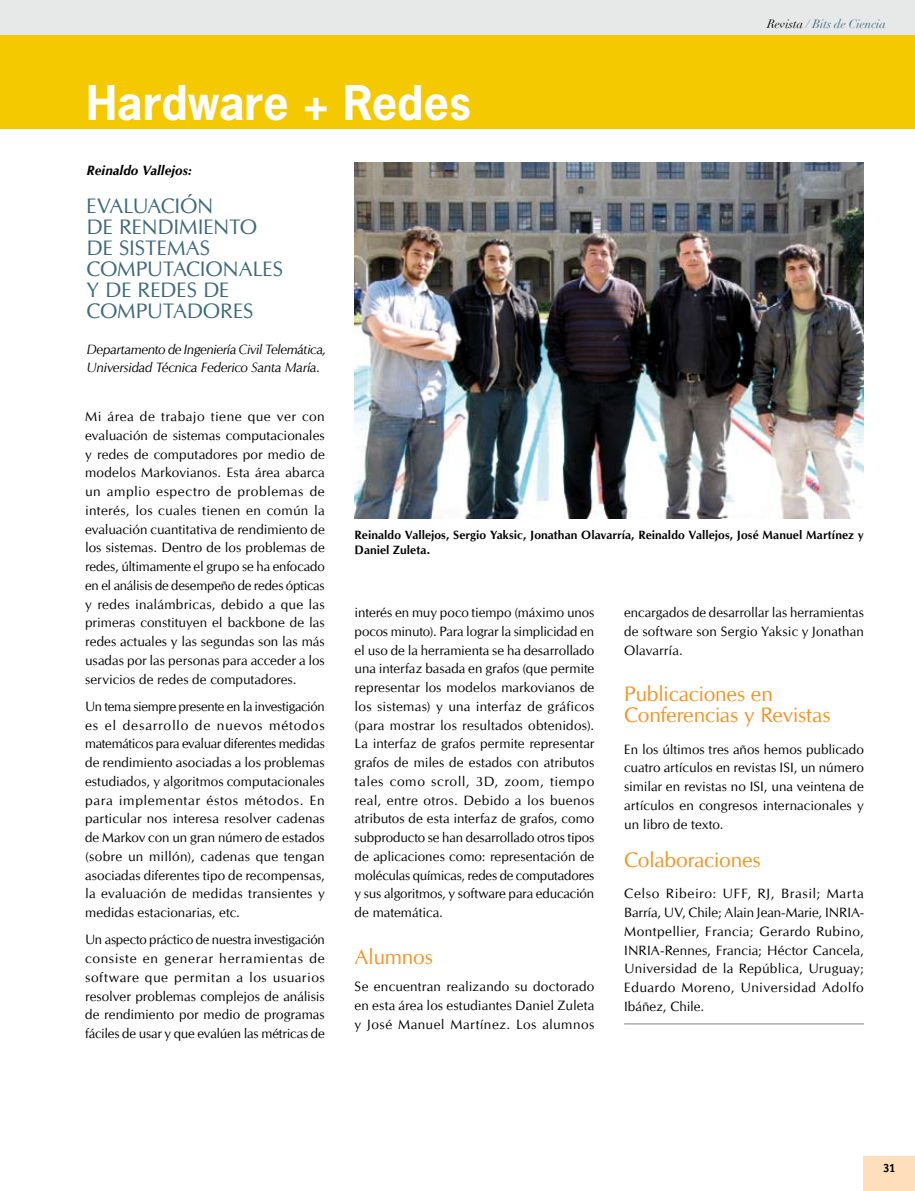
<style>
.page{position:relative;width:915px;height:1191px;background:#fff}
.page>*{position:absolute;margin:0;border:0;box-sizing:border-box;transform-origin:0 0}
.t1{font:700 45px "News Gothic Std";color:#fff}
.t2{font:21px/21px "CG Omega";letter-spacing:-.005em;color:#3e6a7d}
.t3{font:21px/21px "CG Omega";letter-spacing:-.01em;color:#f49326}
.t4{font:13.5px/18.8px "CG Omega";letter-spacing:.005em;color:#000;text-align:justify}
.t5{font:italic 13.5px/18.8px "CG Omega";letter-spacing:-.03em;color:#000}
.t6{font:italic 700 13.5px "CG Omega";letter-spacing:.005em;color:#000}
.t7{font:700 12px/14.4px "CG Omega";letter-spacing:.005em;color:#000}
.t8{font:italic 12px "Didot";color:#3e6a7d}
.t9{font:700 12px "Officina San ITC";color:#000}
.s1{color:#000}
</style>
<div class="page">
<div style="left:0;top:20px;width:914px;height:109px;background:#f5c900"></div>
<img style="left:354px;top:162px;width:509px;height:357px">
<hr style="left:624px;top:1023px;width:239px;height:1px;background:#818383">
<div style="left:0;top:0;width:914px;height:34px;background:#e7e8e8"></div>
<div style="left:863px;top:1157px;width:51px;height:34px;background:#ffdebb"></div>
<h1 class="t1" style="left:86px;top:73px;width:386px">Hardware + Redes</h1>
<p class="t6" style="left:86px;top:162px;width:107px">Reinaldo Vallejos:</p>
<h2 class="t2" style="left:86px;top:195px;width:76px">Evaluación<br>de Rendimiento<br>de Sistemas<br>Computacionales<br>y de Redes</h2>
<h2 class="t2" style="left:203px;top:279px;width:13px">de</h2>
<h2 class="t2" style="left:86px;top:300px;width:29px">Computadores</h2>
<p class="t5" style="left:86px;top:340px;width:241px">Departamento de Ingeniería Civil Telemática,<br>Universidad Técnica Federico Santa María.</p>
<p class="t8" style="left:767px;top:16px;width:120px"><span class="s1">Revista</span> / Bits de Ciencia</p>
<p class="t4" style="left:85px;top:407px;width:241px">Mi área de trabajo tiene que ver con evaluación de sistemas computacionales y redes de computadores por medio de modelos Markovianos. Esta área abarca un amplio espectro de problemas de interés, los cuales tienen en común la evaluación cuantitativa de rendimiento de los sistemas. Dentro de los problemas de redes, últimamente el grupo se ha enfocado en el análisis de desempeño de redes ópticas y redes inalámbricas, debido a que las primeras constituyen el backbone de las redes actuales y las segundas son las más usadas por las personas para acceder a los servicios de redes de computadores.</p>
<p class="t4" style="left:85px;top:697px;width:241px">Un tema siempre presente en la investigación es el desarrollo de nuevos métodos matemáticos para evaluar diferentes medidas de rendimiento asociadas a los problemas estudiados, y algoritmos computacionales para implementar éstos métodos. En particular nos interesa resolver cadenas de Markov con un gran número de estados (sobre un millón), cadenas que tengan asociadas diferentes tipo de recompensas, la evaluación de medidas transientes y medidas estacionarias, etc.</p>
<p class="t4" style="left:85px;top:930px;width:241px">Un aspecto práctico de nuestra investigación consiste en generar herramientas de software que permitan a los usuarios resolver problemas complejos de análisis de rendimiento por medio de programas fáciles de usar y que evalúen las métricas de</p>
<p class="t7" style="left:354px;top:528px;width:510px">Reinaldo Vallejos, Sergio Yaksic, Jonathan Olavarría, Reinaldo Vallejos, José Manuel Martínez y<br>Daniel Zuleta.</p>
<p class="t4" style="left:354px;top:603px;width:241px">interés en muy poco tiempo (máximo unos pocos minuto). Para lograr la simplicidad en el uso de la herramienta se ha desarrollado una interfaz basada en grafos (que permite representar los modelos markovianos de los sistemas) y una interfaz de gráficos (para mostrar los resultados obtenidos).<br>La interfaz de grafos permite representar grafos de miles de estados con atributos tales como scroll, 3D, zoom, tiempo real, entre otros. Debido a los buenos atributos de esta interfaz de grafos, como subproducto se han desarrollado otros tipos de aplicaciones como: representación de moléculas químicas, redes de computadores y sus algoritmos, y software para educación de matemática.</p>
<h2 class="t3" style="left:354px;top:946px;width:80px">Alumnos</h2>
<p class="t4" style="left:354px;top:977px;width:241px">Se encuentran realizando su doctorado en esta área los estudiantes Daniel Zuleta y José Manuel Martínez. Los alumnos</p>
<p class="t4" style="left:624px;top:603px;width:241px">encargados de desarrollar las herramientas de software son Sergio Yaksic y Jonathan Olavarría.</p>
<h2 class="t3" style="left:624px;top:684px;width:208px">Publicaciones en<br>Conferencias y Revistas</h2>
<p class="t4" style="left:624px;top:740px;width:241px">En los últimos tres años hemos publicado cuatro artículos en revistas ISI, un número similar en revistas no ISI, una veintena de artículos en congresos internacionales y un libro de texto.</p>
<h2 class="t3" style="left:624px;top:849px;width:138px">Colaboraciones</h2>
<p class="t4" style="left:624px;top:884px;width:241px">Celso Ribeiro: UFF, RJ, Brasil; Marta Barría, UV, Chile; Alain Jean-Marie, INRIA-Montpellier, Francia; Gerardo Rubino, INRIA-Rennes, Francia; Héctor Cancela, Universidad de la República, Uruguay; Eduardo Moreno, Universidad Adolfo Ibáñez, Chile.</p>
<p class="t9" style="left:882px;top:1160px;width:14px">31</p>
</div>
